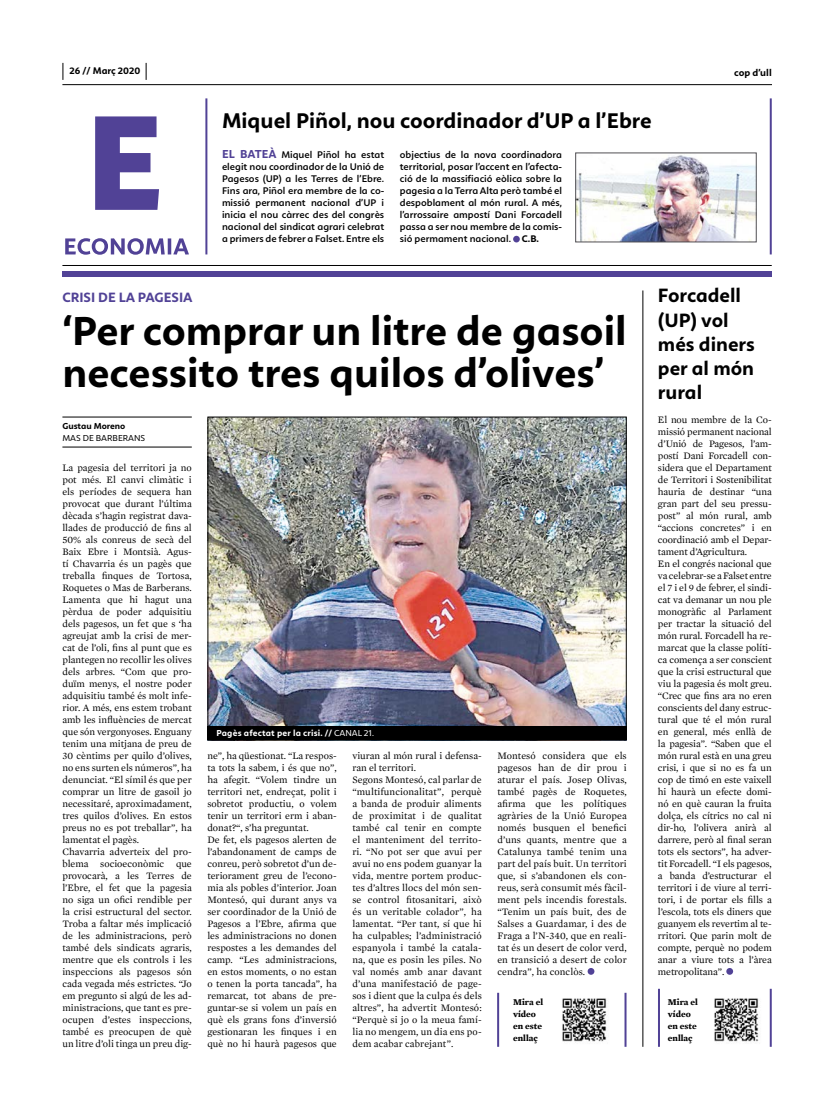
<style>
.page{position:relative;width:820px;height:1106px;background:#fff}
.page>*{position:absolute;margin:0;border:0;box-sizing:border-box;transform-origin:0 0}
.t1{font:700 42px/42px "Calima";color:#000}
.t2{font:700 22px "Calima";color:#000}
.t3{font:700 20px/24px "Calima";color:#000}
.t4{font:700 14px "Calima";color:#514296}
.t5{font:10px/12px "Mercury Text G1";color:#000}
.t6{font:600 10px/12px "Calima";color:#000;text-align:justify}
.t7{font:700 10px "Calima";color:#000}
.t8{font:700 9px/12px "Mercury Text G1";color:#000}
.t9{font:700 9px "Calima";letter-spacing:.02em;color:#fff}
.t10{font:9px "Calima";color:#000}
.t11{font:700 9px "Calima";color:#000}
.s1{font-weight:700;font-size:12px;color:#514296}
.s2{font-weight:700}
.s3{font-weight:400}
</style>
<div class="page">
<hr style="left:62px;top:84px;width:709px;height:1px;background:#000">
<svg style="left:62px;top:63px;width:1px;height:17px"></svg>
<svg style="left:145px;top:63px;width:1px;height:17px"></svg>
<svg style="left:95px;top:116px;width:64px;height:94px"></svg>
<svg style="left:65px;top:238px;width:124px;height:17px"></svg>
<svg style="left:513px;top:236px;width:6px;height:6px"></svg>
<div style="left:62px;top:271px;width:709px;height:6px;background:#514296"></div>
<hr style="left:62px;top:265px;width:709px;height:1px;background:#000">
<hr style="left:205px;top:98px;width:2px;height:156px;background:#514296">
<hr style="left:769px;top:98px;width:2px;height:156px;background:#514296">
<div style="left:587px;top:968px;width:7px;height:6px;background:#514296;border-radius:50%"></div>
<hr style="left:642px;top:290px;width:1px;height:756px;background:#000">
<svg style="left:726px;top:968px;width:6px;height:6px"></svg>
<hr style="left:62px;top:446px;width:130px;height:1px;background:#000">
<hr style="left:62px;top:416px;width:130px;height:1px;background:#000">
<img style="left:209px;top:418px;width:415px;height:308px">
<div style="left:207px;top:726px;width:419px;height:14px;background:#000"></div>
<hr style="left:657px;top:988px;width:2px;height:58px;background:#514296">
<hr style="left:769px;top:988px;width:2px;height:58px;background:#514296">
<img style="left:714px;top:998px;width:45px;height:44px">
<img style="left:562px;top:998px;width:45px;height:45px">
<hr style="left:497px;top:992px;width:2px;height:54px;background:#514296">
<hr style="left:624px;top:992px;width:2px;height:54px;background:#514296">
<img style="left:577px;top:155px;width:177px;height:85px">
<div style="left:575px;top:152px;width:181px;height:90px;border:1px solid #504f53"></div>
<p class="t7" style="left:69px;top:65px;width:72px">26 // Març 2020</p>
<p class="t7" style="left:734px;top:67px;width:39px">cop d’ull</p>
<h2 class="t2" style="left:222px;top:109px;width:431px">Miquel Piñol, nou coordinador d’UP a l’Ebre</h2>
<h3 class="t4" style="left:62px;top:290px;width:132px">CRISI DE LA PAGESIA</h3>
<p class="t6" style="left:222px;top:149px;width:164px"><span class="s1">EL BATEÀ</span> Miquel Piñol ha estat elegit nou coordinador de la Unió de Pagesos (UP) a les Terres de l’Ebre.<br>Fins ara, Piñol era membre de la co&shy;missió permanent nacional d’UP i inicia el nou càrrec des del congrès nacional del sindicat agrari celebrat a primers de febrer a Falset. Entre els</p>
<p class="t6" style="left:399px;top:149px;width:164px">objectius de la nova coordinadora territorial, posar l’accent en l’afecta&shy;ció de la massifiació eòlica sobre la pagesia a la Terra Alta però també el despoblament al món rural. A més, l’arrossaire ampostí Dani Forcadell passa a ser nou membre de la comis&shy;sió permament nacional. <span class="s2">C.B.</span></p>
<h1 class="t1" style="left:62px;top:309px;width:565px">‘Per comprar un litre de gasoil necessito tres quilos d’olives’</h1>
<p class="t11" style="left:62px;top:420px;width:64px">Gustau Moreno</p>
<p class="t10" style="left:62px;top:432px;width:84px">MAS DE BARBERANS</p>
<p class="t5" style="left:62px;top:461px;width:131px">La pagesia del territori ja no pot més. El canvi climàtic i els períodes de sequera han provocat que durant l’última dècada s’hagin registrat dava&shy;llades de producció de fins al<br>50% als conreus de secà del<br>Baix Ebre i Montsià. Agus&shy;tí Chavarria és un pagès que treballa finques de Tortosa,<br>Roquetes o Mas de Barberans.<br>Lamenta que hi hagut una pèrdua de poder adquisitiu dels pagesos, un fet que s ‘ha agreujat amb la crisi de mer&shy;cat de l’oli, fins al punt que es plantegen no recollir les olives dels arbres. “Com que pro&shy;duïm menys, el nostre poder adquisitiu també és molt infe&shy;rior. A més, ens estem trobant amb les influències de mercat que són vergonyoses. Enguany tenim una mitjana de preu de<br>30 cèntims per quilo d’olives, no ens surten els números”, ha denunciat. “El símil és que per comprar un litre de gasoil jo necessitaré, aproximadament, tres quilos d’olives. En estos preus no es pot treballar”, ha lamentat el pagès.<br>Chavarria adverteix del pro&shy;blema socioeconòmic que provocarà, a les Terres de l’Ebre, el fet que la pagesia no siga un ofici rendible per la crisi estructural del sector.<br>Troba a faltar més implicació de les administracions, però també dels sindicats agraris, mentre que els controls i les inspeccions als pagesos són cada vegada més estrictes. “Jo em pregunto si algú de les ad&shy;ministracions, que tant es pre&shy;ocupen d’estes inspeccions, també es preocupen de què un litre d’oli tinga un preu dig-</p>
<p class="t9" style="left:216px;top:728px;width:159px">Pagès afectat per la crisi. // <span class="s3">CANAL 21.</span></p>
<p class="t5" style="left:207px;top:749px;width:131px">ne”, ha qüestionat. “La respos&shy;ta tots la sabem, i és que no”, ha afegit. “Volem tindre un territori net, endreçat, polit i sobretot productiu, o volem tenir un territori erm i aban&shy;donat?“, s’ha preguntat.<br>De fet, els pagesos alerten de l’abandonament de camps de conreu, però sobretot d’un de&shy;teriorament greu de l’econo&shy;mia als pobles d’interior. Joan<br>Montesó, qui durant anys va ser coordinador de la Unió de<br>Pagesos a l’Ebre, afirma que les administracions no donen respostes a les demandes del camp. “Les administracions, en estos moments, o no estan o tenen la porta tancada”, ha remarcat, tot abans de pre&shy;guntar-se si volem un país en què els grans fons d’inversió gestionaran les finques i en què no hi haurà pagesos que</p>
<p class="t5" style="left:352px;top:749px;width:131px">viuran al món rural i defensa&shy;ran el territori.<br>Segons Montesó, cal parlar de “multifuncionalitat”, perquè a banda de produir aliments de proximitat i de qualitat també cal tenir en compte el manteniment del territo&shy;ri. “No pot ser que avui per avui no ens podem guanyar la vida, mentre portem produc&shy;tes d’altres llocs del món sen&shy;se control fitosanitari, això és un veritable colador”, ha lamentat. “Per tant, sí que hi ha culpables; l’administració espanyola i també la catala&shy;na, que es posin les piles. No val només amb anar davant d’una manifestació de page&shy;sos i dient que la culpa és dels altres”, ha advertit Montesó: “Perquè si jo o la meua famí&shy;lia no mengem, un dia ens po&shy;dem acabar cabrejant”.</p>
<p class="t5" style="left:497px;top:749px;width:131px;text-align:justify">Montesó considera que els pagesos han de dir prou i aturar el país. Josep Olivas, també pagès de Roquetes, afirma que les polítiques agràries de la Unió Europea només busquen el benefici d’uns quants, mentre que a Catalunya també tenim una part del país buit. Un territori que, si s’abandonen els con&shy;reus, serà consumit més fàcil&shy;ment pels incendis forestals. “Tenim un país buit, des de Salses a Guardamar, i des de Fraga a l’N-340, que en reali&shy;tat és un desert de color verd, en transició a desert de color cendra”, ha conclòs.</p>
<p class="t8" style="left:513px;top:995px;width:31px">Mira el vídeo en este enllaç</p>
<h3 class="t3" style="left:657px;top:284px;width:98px">Forcadell (UP) vol més diners per al món rural</h3>
<p class="t5" style="left:657px;top:413px;width:115px">El nou membre de la Co&shy;missió permanent nacional d’Unió de Pagesos, l’am&shy;postí Dani Forcadell con&shy;sidera que el Departament de Territori i Sostenibilitat hauria de destinar “una gran part del seu pressu&shy;post” al món rural, amb “accions concretes” i en coordinació amb el Depar&shy;tament d’Agricultura.<br>En el congrés nacional que va celebrar-se a Falset entre el 7 i el 9 de febrer, el sindi&shy;cat va demanar un nou ple monogràfic al Parlament per tractar la situació del món rural. Forcadell ha re&shy;marcat que la classe políti&shy;ca comença a ser conscient que la crisi estructural que viu la pagesia és molt greu. “Crec que fins ara no eren conscients del dany estruc&shy;tural que té el món rural en general, més enllà de la pagesia”. “Saben que el món rural està en una greu crisi, i que si no es fa un cop de timó en este vaixell hi haurà un efecte domi&shy;nó en què cauran la fruita dolça, els cítrics no cal ni dir-ho, l’olivera anirà al darrere, però al final seran tots els sectors”, ha adver&shy;tit Forcadell. “I els pagesos, a banda d’estructurar el territori i de viure al terri&shy;tori, i de portar els fills a l’escola, tots els diners que guanyem els revertim al te&shy;rritori. Que parin molt de compte, perquè no podem anar a viure tots a l’àrea metropolitana”.</p>
<p class="t8" style="left:667px;top:995px;width:31px">Mira el vídeo en este enllaç</p>
</div>
